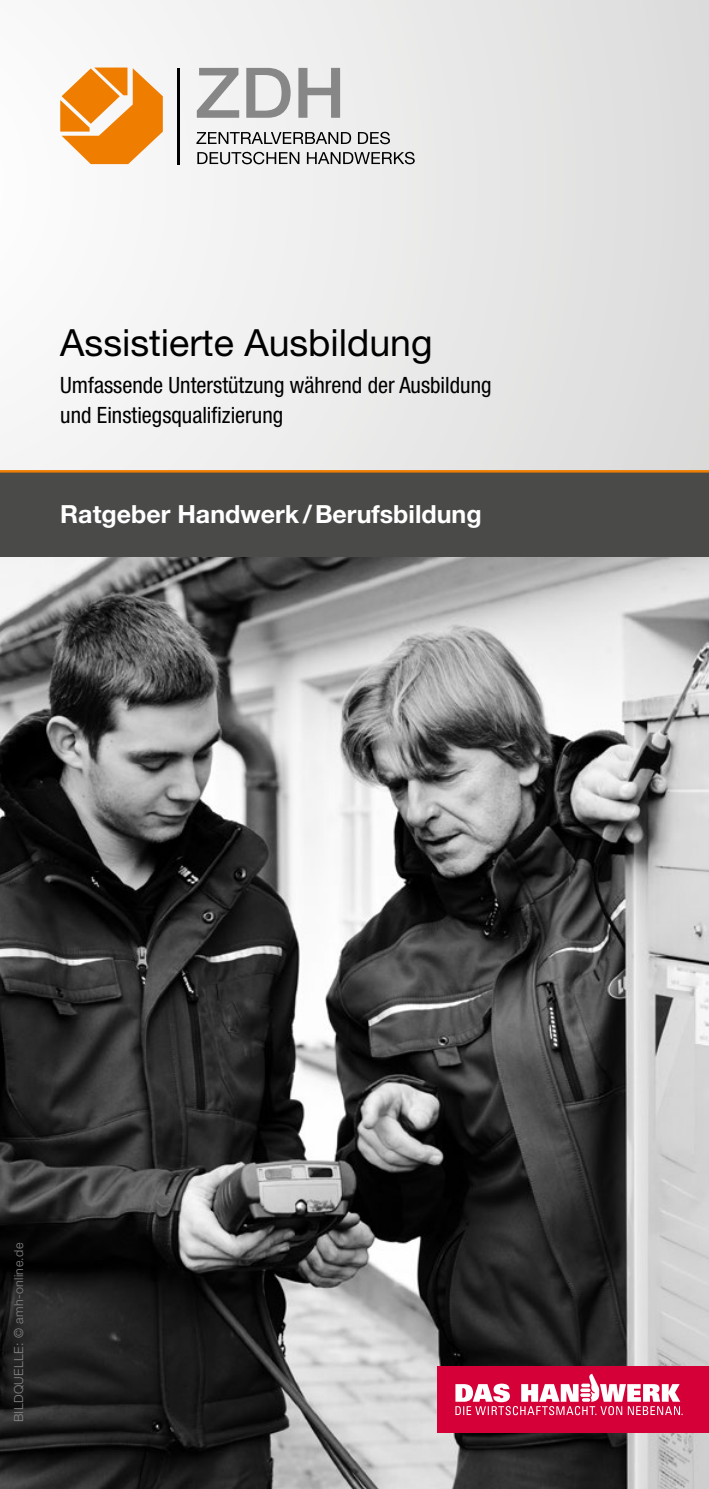
<style>
.page{position:relative;width:709px;height:1489px;background:#fff}
.page>*{position:absolute;margin:0;border:0;box-sizing:border-box;transform-origin:0 0}
.t1{font:37.5px "Helvetica Neue LT Std";color:#000}
.t2{font:700 25px "Helvetica Neue LT Std";color:#fff}
.t3{font:condensed 22.5px/30px "Helvetica Neue LT Std";color:#000}
.t4{font:300 12.5px "Helvetica Neue LT Std";letter-spacing:.03em;color:#878787}
</style>
<div class="page">
<img style="left:0;top:556px;width:709px;height:932px">
<div style="left:0;top:0;width:709px;height:474px;background:linear-gradient(to right,#fbfbfb,#dcdcdc)"></div>
<svg style="left:197px;top:68px;width:42px;height:50px"></svg>
<svg style="left:246px;top:68px;width:44px;height:50px"></svg>
<svg style="left:298px;top:68px;width:42px;height:50px"></svg>
<hr style="left:177px;top:68px;width:2px;height:96px;background:#000">
<svg style="left:197px;top:152px;width:102px;height:12px"></svg>
<svg style="left:307px;top:152px;width:108px;height:12px"></svg>
<svg style="left:196px;top:132px;width:155px;height:12px"></svg>
<svg style="left:358px;top:132px;width:32px;height:12px"></svg>
<svg style="left:60px;top:68px;width:103px;height:96px"></svg>
<div style="left:0;top:471px;width:709px;height:85px;background:#4a4a49"></div>
<hr style="left:0;top:470px;width:709px;height:2px;background:#ef7d00">
<div style="left:438px;top:1366px;width:271px;height:66px;background:#d50037"></div>
<svg style="left:455px;top:1373px;width:228px;height:41px"></svg>
<h1 class="t1" style="left:60px;top:320px;width:374px">Assistierte Ausbildung</h1>
<p class="t3" style="left:60px;top:370px;width:433px">Umfassende Unterstützung während der Ausbildung und Einstiegsqualifizierung</p>
<p class="t2" style="left:60px;top:499px;width:423px">Ratgeber Handwerk /Berufsbildung</p>
<p class="t4" style="left:11px;top:1422px;width:181px;rotate:-90deg">BILDQUELLE: © amh-online.de</p>
</div>
